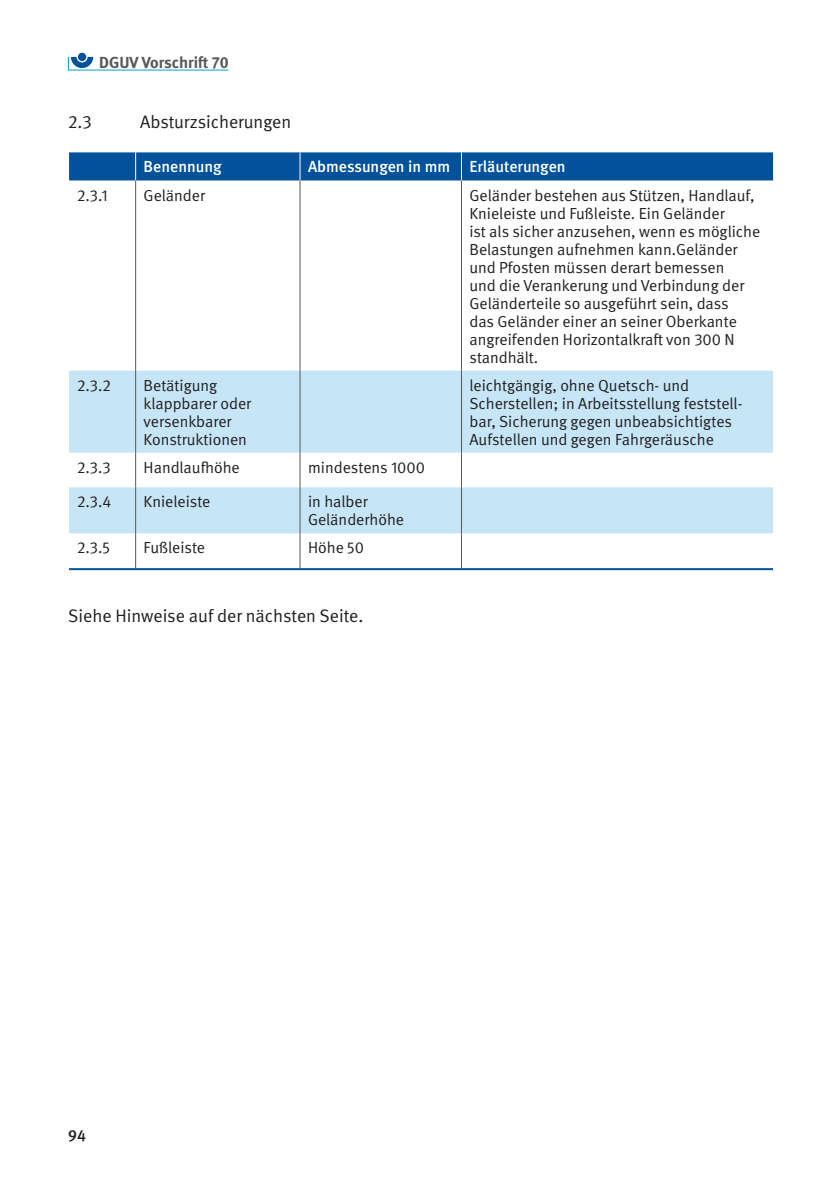
<style>
.page{position:relative;width:840px;height:1191px;background:#fff}
.page>*{position:absolute;margin:0;border:0;box-sizing:border-box;transform-origin:0 0}
.t1{font:18px "DGUV Meta";color:#231f20}
.t2{font:16px/18px "DGUV Meta";color:#231f20}
.t3{font:500 16px "DGUV Meta";color:#fff}
.t4{font:700 16px "DGUV Meta";color:#57585a}
.t5{font:500 16px "DGUV Meta";color:#231f20}
</style>
<div class="page">
<div style="left:78px;top:53px;width:8px;height:8px;background:#01519b;border-radius:50%"></div>
<hr style="left:68px;top:70px;width:160px;height:1px;background:#00a1e3">
<svg style="left:68px;top:57px;width:25px;height:13px"></svg>
<svg style="left:69px;top:370px;width:703px;height:163px;fill:#c6e6f8"></svg>
<div style="left:69px;top:152px;width:703px;height:28px;background:#01519b"></div>
<hr style="left:135px;top:180px;width:1px;height:190px;background:#57585a">
<hr style="left:299px;top:180px;width:1px;height:190px;background:#57585a">
<hr style="left:460px;top:180px;width:1px;height:190px;background:#57585a">
<hr style="left:135px;top:370px;width:1px;height:83px;background:#57585a">
<hr style="left:299px;top:370px;width:1px;height:83px;background:#57585a">
<hr style="left:460px;top:370px;width:1px;height:83px;background:#57585a">
<hr style="left:135px;top:453px;width:1px;height:34px;background:#57585a">
<hr style="left:299px;top:453px;width:1px;height:34px;background:#57585a">
<hr style="left:460px;top:453px;width:1px;height:34px;background:#57585a">
<hr style="left:135px;top:487px;width:1px;height:46px;background:#57585a">
<hr style="left:299px;top:487px;width:1px;height:46px;background:#57585a">
<hr style="left:460px;top:487px;width:1px;height:46px;background:#57585a">
<hr style="left:135px;top:533px;width:1px;height:35px;background:#57585a">
<hr style="left:299px;top:533px;width:1px;height:35px;background:#57585a">
<hr style="left:460px;top:533px;width:1px;height:35px;background:#57585a">
<hr style="left:69px;top:568px;width:703px;height:2px;background:#01519b">
<p class="t4" style="left:99px;top:56px;width:131px">DGUV Vorschrift 70</p>
<p class="t1" style="left:68px;top:115px;width:25px">2.3</p>
<p class="t1" style="left:140px;top:115px;width:152px">Absturzsicherungen</p>
<p class="t3" style="left:144px;top:161px;width:80px">Benennung</p>
<p class="t3" style="left:308px;top:161px;width:259px">Abmessungen in mm Erläuterungen</p>
<p class="t2" style="left:77px;top:187px;width:32px">2.3.1</p>
<p class="t2" style="left:144px;top:187px;width:63px">Geländer</p>
<p class="t2" style="left:469px;top:187px;width:292px">Geländer bestehen aus Stüt zen, Handlauf, Knieleiste und Fuß leiste. Ein Geländer<br>ist als sicher anzusehen, wenn es mögliche Belastun gen auf nehmen kann.Geländer und Pfosten müssen derart be messen<br>und die Veranke rung und Verbindung der Geländer teile so ausgeführt sein, dass<br>das Geländer einer an seiner Oberkante angreifenden Horizontalkraft von 300 N standhält.</p>
<p class="t2" style="left:77px;top:377px;width:35px">2.3.2</p>
<p class="t2" style="left:144px;top:377px;width:109px">Betätigung klappbarer oder versenkbarer<br>Konstruktionen</p>
<p class="t2" style="left:469px;top:377px;width:274px">leichtgängig, ohne Quetsch- und Scherstellen; in Arbeitsstellung feststell&shy;bar, Sicherung gegen unbeabsichtigtes Aufstellen und gegen Fahrgeräusche</p>
<p class="t2" style="left:77px;top:459px;width:35px">2.3.3</p>
<p class="t2" style="left:144px;top:459px;width:98px">Handlaufhöhe</p>
<p class="t2" style="left:308px;top:459px;width:118px">mindestens 1000</p>
<p class="t2" style="left:77px;top:494px;width:36px">2.3.4</p>
<p class="t2" style="left:143px;top:494px;width:68px">Knieleiste</p>
<p class="t2" style="left:308px;top:494px;width:98px">in halber<br>Geländerhöhe</p>
<p class="t2" style="left:77px;top:540px;width:34px">2.3.5</p>
<p class="t2" style="left:143px;top:540px;width:63px">Fußleiste</p>
<p class="t2" style="left:308px;top:540px;width:58px">Höhe 50</p>
<p class="t1" style="left:68px;top:609px;width:296px">Siehe Hinweise auf der nächsten Seite.</p>
<p class="t5" style="left:68px;top:1128px;width:19px">94</p>
</div>
